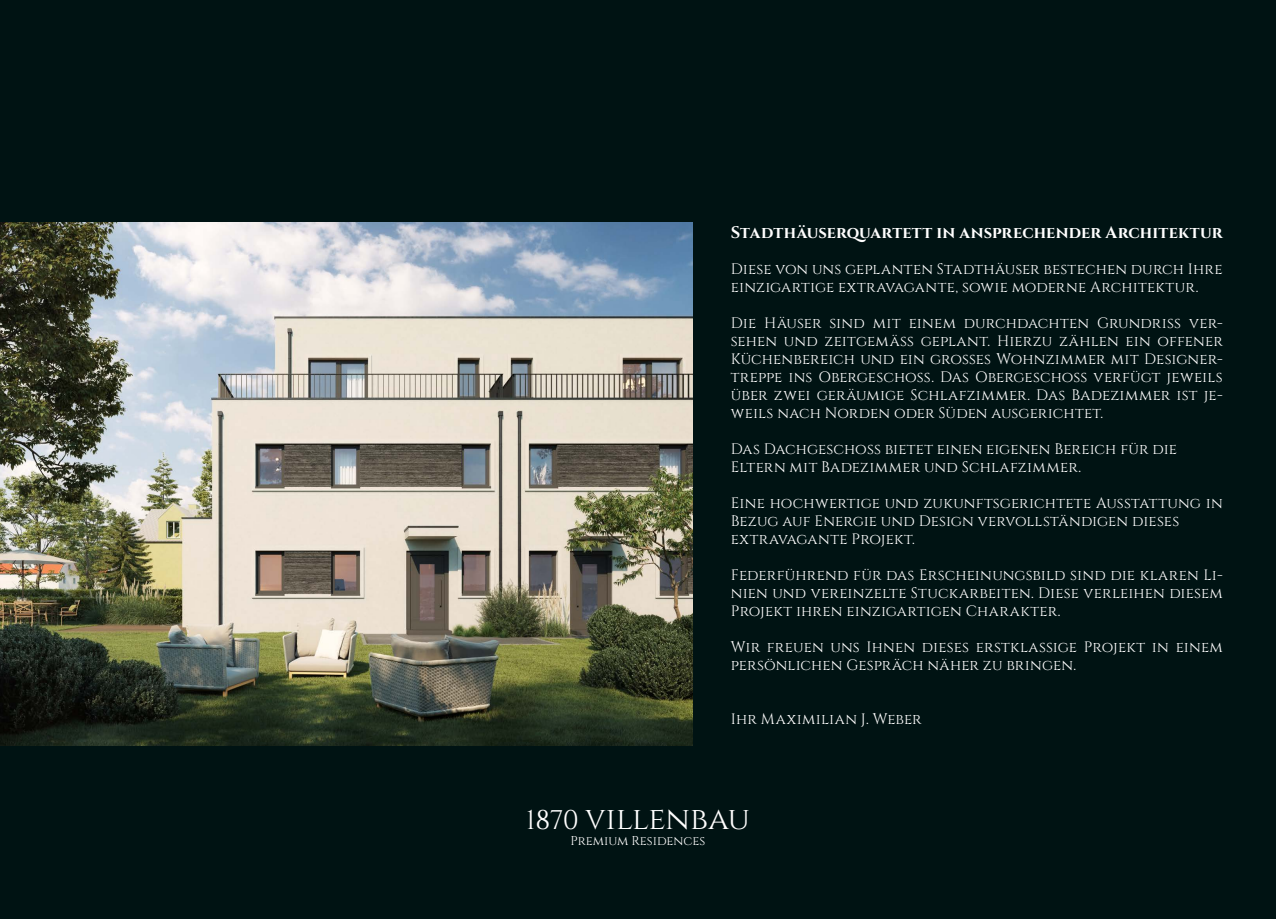
<style>
.page{position:relative;width:1276px;height:919px;background:#fff}
.page>*{position:absolute;margin:0;border:0;box-sizing:border-box;transform-origin:0 0}
.t1{font:31.5px "Cinzel";color:#fff}
.t2{font:700 16.5px "Cinzel";letter-spacing:.005em;color:#fff}
.t3{font:15px/18px "Cinzel";letter-spacing:.01em;color:#fff}
.t4{font:12.75px "Cinzel";color:#fff}
.s1{font-size:27px}
</style>
<div class="page">
<div style="left:0;top:0;width:1276px;height:918px;background:#001313"></div>
<img style="left:0;top:222px;width:692px;height:523px">
<p class="t2" style="left:731px;top:222px;width:493px">Stadthäuserquartett in ansprechender Architektur</p>
<p class="t3" style="left:731px;top:261px;width:493px">Diese von uns geplanten Stadthäuser bestechen durch Ihre einzigartige extravagante, sowie moderne Architektur.</p>
<p class="t3" style="left:731px;top:315px;width:493px;text-align:justify">Die Häuser sind mit einem durchdachten Grundriss ver&shy;sehen und zeitgemäß geplant. Hierzu zählen ein offener Küchenbereich und ein großes Wohnzimmer mit Designer&shy;treppe ins Obergeschoss. Das Obergeschoss verfügt jeweils über zwei geräumige Schlafzimmer. Das Badezimmer ist je&shy;weils nach Norden oder Süden ausgerichtet.</p>
<p class="t3" style="left:731px;top:441px;width:448px">Das Dachgeschoss bietet einen eigenen Bereich für die<br>Eltern mit Badezimmer und Schlafzimmer.</p>
<p class="t3" style="left:731px;top:495px;width:493px">Eine hochwertige und zukunftsgerichtete Ausstattung in<br>Bezug auf Energie und Design vervollständigen dieses extravagante Projekt.</p>
<p class="t3" style="left:731px;top:567px;width:493px;text-align:justify">Federführend für das Erscheinungsbild sind die klaren Li&shy;nien und vereinzelte Stuckarbeiten. Diese verleihen diesem Projekt ihren einzigartigen Charakter.</p>
<p class="t3" style="left:731px;top:639px;width:493px">Wir freuen uns Ihnen dieses erstklassige Projekt in einem persönlichen Gespräch näher zu bringen.</p>
<p class="t3" style="left:731px;top:711px;width:192px">Ihr Maximilian J. Weber</p>
<h1 class="t1" style="left:526px;top:798px;width:225px"><span class="s1">1870 V</span>illenbau</h1>
<p class="t4" style="left:570px;top:832px;width:136px">Premium Residences</p>
</div>
